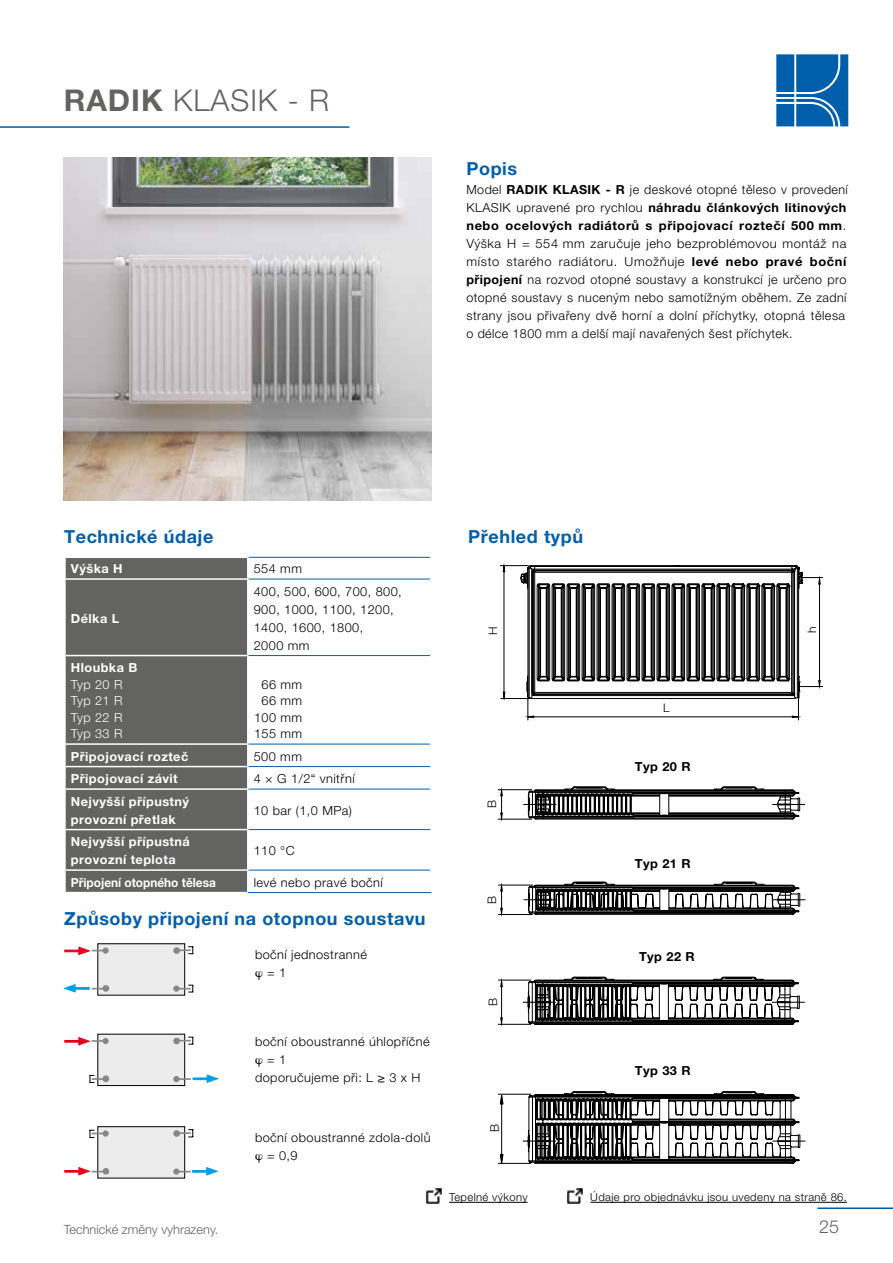
<style>
.page{position:relative;width:893px;height:1263px;background:#fff}
.page>*{position:absolute;margin:0;border:0;box-sizing:border-box;transform-origin:0 0}
.t1{font:300 30px "Helvetica Neue LT Pro";letter-spacing:.035em;color:#636362}
.t2{font:700 18px "Helvetica Neue LT Pro";letter-spacing:.035em;color:#005eaa}
.t3{font:300 18px "Helvetica Neue LT Pro";color:#636362}
.t4{font:300 12.75px "Helvetica Neue LT Pro";color:#636362}
.t5{font:300 12.45px/18px "Helvetica Neue LT Pro";letter-spacing:.035em;color:#000}
.t6{font:700 12.45px/18px "Helvetica Neue LT Pro";letter-spacing:.035em;color:#fff}
.t7{font:300 12.45px/16.5px "Helvetica Neue LT Pro";letter-spacing:.035em;color:#fff;text-align:justify}
.t8{font:700 12.45px "Helvetica Neue LT Pro";letter-spacing:.035em;color:#000}
.t9{font:700 12.45px "Helvetica Neue LT Pro";color:#fff;scale:.95 1}
.t10{font:300 11.7px "Helvetica Neue LT Pro";color:#000}
.t11{font:300 10.95px "Helvetica Neue LT Pro";letter-spacing:.035em;color:#000}
.t12{font:9.45px "Arial";color:#000}
.s1{font-weight:700}
</style>
<div class="page">
<svg style="left:776px;top:54px;width:72px;height:72px;background:#2072b4"></svg>
<hr style="left:817px;top:1207px;width:76px;height:2px;background:#005eaa">
<hr style="left:0;top:126px;width:349px;height:2px;background:#005eaa">
<img style="left:64px;top:157px;width:368px;height:343px">
<svg style="left:249px;top:556px;width:181px;height:314px"></svg>
<div style="left:66px;top:558px;width:181px;height:334px;background:#636362"></div>
<hr style="left:66px;top:578px;width:181px;height:2px;background:#fff">
<hr style="left:66px;top:655px;width:181px;height:1px;background:#fff">
<hr style="left:66px;top:743px;width:181px;height:2px;background:#fff">
<hr style="left:66px;top:766px;width:181px;height:1px;background:#fff">
<hr style="left:66px;top:788px;width:181px;height:2px;background:#fff">
<hr style="left:66px;top:829px;width:181px;height:1px;background:#fff">
<hr style="left:66px;top:869px;width:181px;height:2px;background:#fff">
<hr style="left:249px;top:557px;width:181px;height:1px;background:#005eaa">
<hr style="left:249px;top:579px;width:181px;height:1px;background:#005eaa">
<hr style="left:249px;top:655px;width:181px;height:1px;background:#005eaa">
<hr style="left:249px;top:744px;width:181px;height:1px;background:#005eaa">
<hr style="left:249px;top:766px;width:181px;height:1px;background:#005eaa">
<hr style="left:249px;top:789px;width:181px;height:1px;background:#005eaa">
<hr style="left:249px;top:829px;width:181px;height:1px;background:#005eaa">
<hr style="left:249px;top:870px;width:181px;height:1px;background:#005eaa">
<hr style="left:248px;top:892px;width:183px;height:1px;background:#005eaa">
<svg style="left:497px;top:786px;width:309px;height:239px"></svg>
<svg style="left:500px;top:565px;width:323px;height:156px"></svg>
<svg style="left:521px;top:565px;width:281px;height:134px"></svg>
<svg style="left:818px;top:578px;width:3px;height:6px"></svg>
<svg style="left:792px;top:716px;width:6px;height:2px"></svg>
<svg style="left:503px;top:566px;width:2px;height:6px"></svg>
<svg style="left:818px;top:680px;width:3px;height:6px"></svg>
<svg style="left:528px;top:716px;width:6px;height:2px"></svg>
<svg style="left:503px;top:692px;width:2px;height:6px"></svg>
<div style="left:653px;top:703px;width:26px;height:13px;background:#fff"></div>
<div style="left:807px;top:616px;width:11px;height:28px;background:#fff"></div>
<div style="left:488px;top:615px;width:14px;height:33px;background:#fff"></div>
<svg style="left:498px;top:1091px;width:308px;height:73px"></svg>
<div style="left:490px;top:1124px;width:9px;height:8px;background:#fff"></div>
<div style="left:98px;top:944px;width:87px;height:51px;background:#ececed"></div>
<svg style="left:64px;top:947px;width:46px;height:45px"></svg>
<div style="left:102px;top:947px;width:7px;height:7px;border:2px solid #878786;border-radius:50%"></div>
<svg style="left:178px;top:985px;width:15px;height:7px"></svg>
<div style="left:173px;top:985px;width:6px;height:7px;border:2px solid #878786;border-radius:50%"></div>
<svg style="left:174px;top:946px;width:19px;height:8px"></svg>
<div style="left:173px;top:947px;width:7px;height:7px;border:2px solid #878786;border-radius:50%"></div>
<div style="left:98px;top:1034px;width:87px;height:51px;background:#ececed"></div>
<div style="left:98px;top:1034px;width:87px;height:52px;border:1px solid #000"></div>
<svg style="left:64px;top:1037px;width:46px;height:46px"></svg>
<div style="left:102px;top:1038px;width:7px;height:6px;border:2px solid #878786;border-radius:50%"></div>
<svg style="left:173px;top:1075px;width:46px;height:8px"></svg>
<svg style="left:174px;top:1037px;width:19px;height:8px"></svg>
<div style="left:173px;top:1038px;width:7px;height:6px;border:2px solid #878786;border-radius:50%"></div>
<div style="left:98px;top:1127px;width:87px;height:51px;background:#ececed"></div>
<div style="left:98px;top:1126px;width:87px;height:52px;border:1px solid #000"></div>
<svg style="left:64px;top:1130px;width:46px;height:45px"></svg>
<div style="left:102px;top:1130px;width:7px;height:6px;border:2px solid #878786;border-radius:50%"></div>
<svg style="left:173px;top:1167px;width:45px;height:8px"></svg>
<svg style="left:174px;top:1129px;width:19px;height:8px"></svg>
<div style="left:173px;top:1130px;width:7px;height:7px;border:2px solid #878786;border-radius:50%"></div>
<hr style="left:449px;top:1202px;width:79px;height:1px;background:#000">
<img style="left:424px;top:1186px;width:18px;height:18px">
<hr style="left:590px;top:1202px;width:257px;height:1px;background:#000">
<img style="left:565px;top:1186px;width:18px;height:18px">
<h1 class="t1" style="left:64px;top:82px;width:267px"><span class="s1">RADIK</span> KLASIK - R</h1>
<h2 class="t2" style="left:466px;top:157px;width:52px">Popis</h2>
<p class="t5" style="left:466px;top:180px;width:383px">Model <span class="s1">RADIK KLASIK - R</span> je deskové otopné těleso v provedení KLASIK upravené pro rychlou <span class="s1">náhradu článkových litinových nebo ocelových radiátorů s připojovací roztečí 500 mm</span>.<br>Výška H = 554 mm zaručuje jeho bezproblémovou montáž na místo starého radiátoru. Umožňuje <span class="s1">levé nebo pravé boční připojení</span> na rozvod otopné soustavy a konstrukcí je určeno pro otopné soustavy s nuceným nebo samotížným oběhem. Ze zadní strany jsou přivařeny dvě horní a dolní příchytky, otopná tělesa o délce 1800 mm a delší mají navařených šest příchytek.</p>
<h2 class="t2" style="left:64px;top:525px;width:151px">Technické údaje</h2>
<h2 class="t2" style="left:468px;top:525px;width:116px">Přehled typů</h2>
<p class="t6" style="left:71px;top:559px;width:53px">Výška H</p>
<p class="t5" style="left:254px;top:559px;width:50px">554 mm</p>
<p class="t6" style="left:71px;top:609px;width:50px">Délka L</p>
<p class="t5" style="left:254px;top:582px;width:149px">400, 500, 600, 700, 800,<br>900, 1000, 1100, 1200,<br>1400, 1600, 1800,<br>2000 mm</p>
<p class="t6" style="left:71px;top:658px;width:68px">Hloubka B</p>
<p class="t7" style="left:71px;top:676px;width:53px">Typ 20 R Typ 21 R Typ 22 R Typ 33 R</p>
<p class="t5" style="left:254px;top:676px;width:50px;line-height:16.5px;text-align:right">66 mm<br>66 mm<br>100 mm<br>155 mm</p>
<p class="t6" style="left:71px;top:747px;width:119px">Připojovací rozteč</p>
<p class="t5" style="left:254px;top:747px;width:50px">500 mm</p>
<p class="t6" style="left:71px;top:769px;width:108px">Připojovací závit</p>
<p class="t5" style="left:254px;top:769px;width:102px">4 × G 1/2“ vnitřní</p>
<p class="t6" style="left:71px;top:792px;width:120px">Nejvyšší přípustný provozní přetlak</p>
<p class="t5" style="left:254px;top:801px;width:100px">10 bar (1,0 MPa)</p>
<p class="t6" style="left:71px;top:832px;width:120px">Nejvyšší přípustná provozní teplota</p>
<p class="t5" style="left:254px;top:841px;width:42px">110 °C</p>
<p class="t9" style="left:71px;top:874px;width:154px">Připojení otopného tělesa</p>
<p class="t5" style="left:254px;top:873px;width:131px">levé nebo pravé boční</p>
<h2 class="t2" style="left:64px;top:907px;width:363px">Způsoby připojení na otopnou soustavu</h2>
<p class="t5" style="left:267px;top:945px;width:101px;text-indent:-12px">boční jednostranné = 1</p>
<p class="t5" style="left:255px;top:1032px;width:176px">boční oboustranné úhlopříčné</p>
<p class="t5" style="left:267px;top:1050px;width:21px">= 1</p>
<p class="t5" style="left:255px;top:1068px;width:167px">doporučujeme při: L ≥ 3 x H</p>
<p class="t5" style="left:267px;top:1128px;width:165px;text-indent:-12px">boční oboustranné zdola-dolů = 0,9</p>
<p class="t10" style="left:486px;top:635px;width:10px;rotate:-90deg">H</p>
<p class="t10" style="left:805px;top:633px;width:8px;rotate:-90deg">h</p>
<p class="t10" style="left:663px;top:701px;width:8px">L</p>
<p class="t10" style="left:485px;top:807px;width:10px;rotate:-90deg">B</p>
<p class="t10" style="left:485px;top:903px;width:10px;rotate:-90deg">B</p>
<p class="t10" style="left:486px;top:1006px;width:10px;rotate:-90deg">B</p>
<p class="t12" style="left:490px;top:1132px;width:8px;rotate:-90deg">B</p>
<p class="t8" style="left:635px;top:759px;width:57px">Typ 20 R</p>
<p class="t12" style="left:656px;top:853px;width:22px">1000</p>
<p class="t8" style="left:635px;top:855px;width:57px">Typ 21 R</p>
<p class="t8" style="left:639px;top:949px;width:57px">Typ 22 R</p>
<p class="t8" style="left:635px;top:1063px;width:57px">Typ 33 R</p>
<p class="t11" style="left:449px;top:1190px;width:80px">Tepelné výkony</p>
<p class="t11" style="left:590px;top:1190px;width:258px">Údaje pro objednávku jsou uvedeny na straně 86.</p>
<p class="t4" style="left:64px;top:1221px;width:156px">Technické změny vyhrazeny.</p>
<h2 class="t3" style="left:819px;top:1216px;width:22px">25</h2>
</div>
